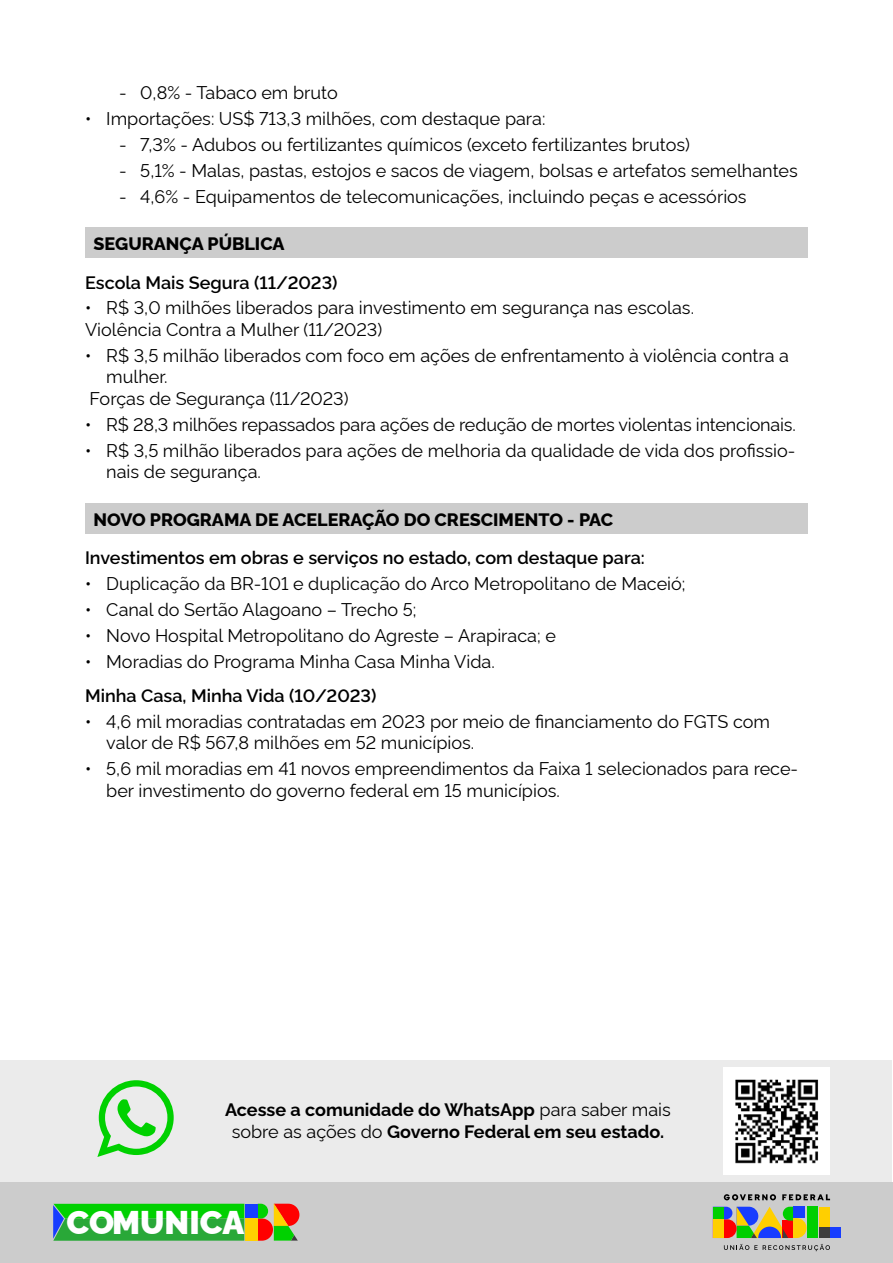
<style>
.page{position:relative;width:893px;height:1263px;background:#fff}
.page>*{position:absolute;margin:0;border:0;box-sizing:border-box;transform-origin:0 0}
.t1{font:900 32.85px "Rawline";color:#fff}
.t2{font:18px/21.6px "Rawline";color:#000}
.t3{font:600 18px "Rawline";color:#000}
.t4{font:700 18px/21.6px "Rawline";color:#000;text-align:center}
.t5{font:800 18px "Rawline";color:#000}
.s1{font-weight:400}
</style>
<div class="page">
<div style="left:0;top:1060px;width:891px;height:122px;background:#ebebeb"></div>
<svg style="left:97px;top:1080px;width:77px;height:77px"></svg>
<img style="left:723px;top:1068px;width:106px;height:106px">
<div style="left:0;top:1182px;width:893px;height:81px;background:#ccc"></div>
<svg style="left:724px;top:1244px;width:106px;height:7px"></svg>
<div style="left:819px;top:1207px;width:11px;height:20px;background:#ffcf00"></div>
<div style="left:830px;top:1227px;width:11px;height:11px;background:#173dff"></div>
<div style="left:819px;top:1227px;width:11px;height:11px;background:#3d3d3d"></div>
<div style="left:807px;top:1207px;width:10px;height:31px;background:#00cf00"></div>
<svg style="left:713px;top:1207px;width:94px;height:31px;background:#979060"></svg>
<svg style="left:724px;top:1194px;width:52px;height:6px"></svg>
<svg style="left:782px;top:1194px;width:48px;height:6px"></svg>
<div style="left:245px;top:1204px;width:13px;height:14px;background:#173dff"></div>
<div style="left:245px;top:1218px;width:13px;height:23px;background:#ffd100"></div>
<svg style="left:53px;top:1204px;width:191px;height:37px;background:#1cb52b"></svg>
<svg style="left:258px;top:1204px;width:41px;height:37px"></svg>
<div style="left:85px;top:227px;width:723px;height:31px;background:#ccc"></div>
<div style="left:85px;top:503px;width:723px;height:30px;background:#ccc"></div>
<p class="t2" style="left:119px;top:80px;width:220px">- 0,8% - Tabaco em bruto</p>
<p class="t2" style="left:85px;top:106px;width:462px">• Importações: US$ 713,3 milhões, com destaque para:</p>
<p class="t2" style="left:119px;top:132px;width:572px">- 7,3% - Adubos ou fertilizantes químicos (exceto fertilizantes brutos)</p>
<p class="t2" style="left:119px;top:158px;width:680px">- 5,1% - Malas, pastas, estojos e sacos de viagem, bolsas e artefatos semelhantes</p>
<p class="t2" style="left:119px;top:184px;width:629px">- 4,6% - Equipamentos de telecomunicações, incluindo peças e acessórios</p>
<p class="t5" style="left:94px;top:230px;width:193px">SEGURANÇA PÚBLICA</p>
<p class="t3" style="left:85px;top:268px;width:254px">Escola Mais Segura (11/2023)</p>
<p class="t2" style="left:85px;top:295px;width:610px">• R$ 3,0 milhões liberados para investimento em segurança nas escolas.<br>Violência Contra a Mulher (11/2023)</p>
<p class="t2" style="left:85px;top:343px;width:705px">• R$ 3,5 milhão liberados com foco em ações de enfrentamento à violência contra a</p>
<p class="t2" style="left:106px;top:364px;width:63px">mulher.</p>
<p class="t2" style="left:90px;top:386px;width:260px">Forças de Segurança (11/2023)</p>
<p class="t2" style="left:85px;top:412px;width:712px">• R$ 28,3 milhões repassados para ações de redução de mortes violentas intencionais.</p>
<p class="t2" style="left:106px;top:438px;width:690px;text-indent:-21px">• R$ 3,5 milhão liberados para ações de melhoria da qualidade de vida dos profissio&shy;nais de segurança.</p>
<p class="t5" style="left:94px;top:505px;width:521px">NOVO PROGRAMA DE ACELERAÇÃO DO CRESCIMENTO - PAC</p>
<p class="t3" style="left:85px;top:544px;width:561px">Investimentos em obras e serviços no estado, com destaque para:</p>
<p class="t2" style="left:85px;top:571px;width:602px">• Duplicação da BR-101 e duplicação do Arco Metropolitano de Maceió;</p>
<p class="t2" style="left:85px;top:597px;width:333px">• Canal do Sertão Alagoano – Trecho 5;</p>
<p class="t2" style="left:85px;top:623px;width:472px">• Novo Hospital Metropolitano do Agreste – Arapiraca; e</p>
<p class="t2" style="left:85px;top:648px;width:411px">• Moradias do Programa Minha Casa Minha Vida.</p>
<p class="t3" style="left:85px;top:681px;width:293px">Minha Casa, Minha Vida (10/2023)</p>
<p class="t2" style="left:106px;top:709px;width:665px;text-indent:-21px">• 4,6 mil moradias contratadas em 2023 por meio de financiamento do FGTS com valor de R$ 567,8 milhões em 52 municípios.</p>
<p class="t2" style="left:106px;top:756px;width:693px;text-indent:-21px">• 5,6 mil moradias em 41 novos empreendimentos da Faixa 1 selecionados para rece&shy;ber investimento do governo federal em 15 municípios.</p>
<p class="t4" style="left:225px;top:1097px;width:447px">Acesse a comunidade do WhatsApp <span class="s1">para saber mais sobre as ações do</span> Governo Federal em seu estado.</p>
<h1 class="t1" style="left:67px;top:1197px;width:179px">COMUNICA</h1>
</div>
